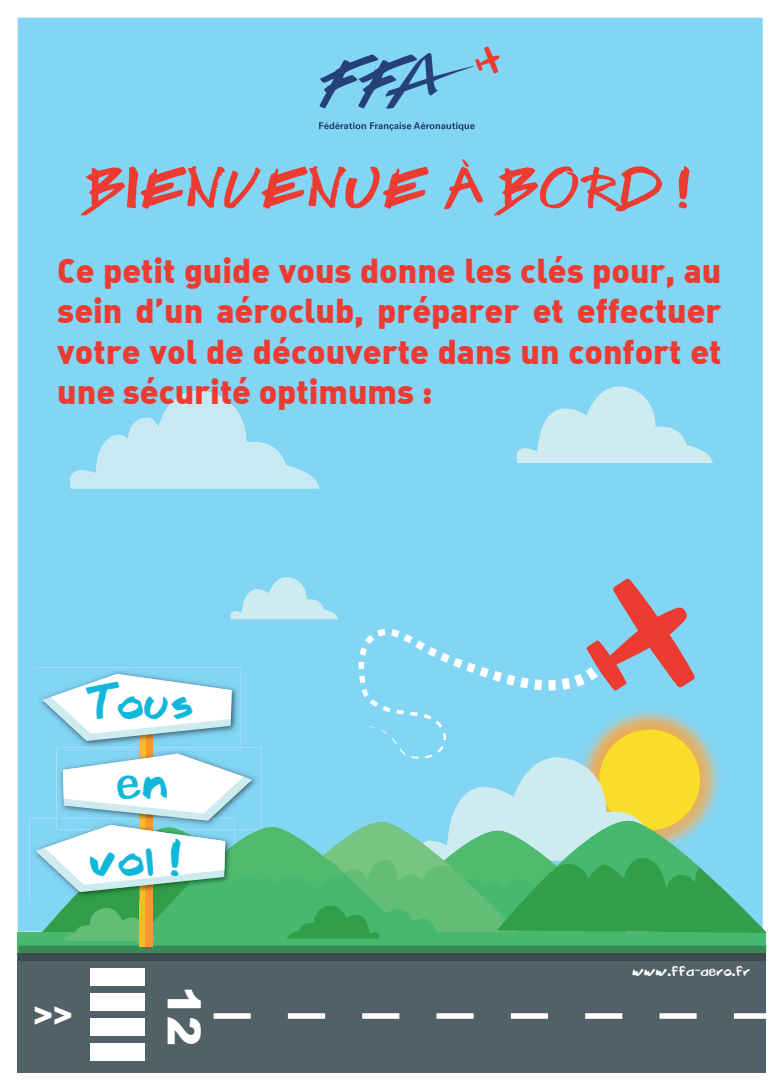
<style>
.page{position:relative;width:780px;height:1088px;background:#fff}
.page>*{position:absolute;margin:0;border:0;box-sizing:border-box;transform-origin:0 0}
.t1{font:55px "Brook 23";color:#ee3b32}
.t2{font:48.62px/78.8px "Brook 23";color:#11b7d9;text-align:center}
.t3{font:900 45.12px "Arial";color:#fff}
.t4{font:900 33.75px/40.5px "DIN Alternate";color:#ee3b32;text-align:justify}
.t5{font:900 30px "Arial";color:#fff}
.t6{font:15.12px "Brook 23";color:#fff}
</style>
<div class="page">
<div style="left:18px;top:18px;width:744px;height:913px;background:#83d5f4"></div>
<svg style="left:512px;top:379px;width:200px;height:84px;background:#a9e0f1"></svg>
<svg style="left:68px;top:391px;width:251px;height:97px;background:#a9e0f2"></svg>
<div style="left:18px;top:953px;width:748px;height:120px;background:#506268"></div>
<svg style="left:213px;top:1013px;width:553px;height:6px"></svg>
<div style="left:90px;top:968px;width:55px;height:18px;background:#fff"></div>
<div style="left:90px;top:993px;width:55px;height:18px;background:#fff"></div>
<div style="left:90px;top:1018px;width:55px;height:18px;background:#fff"></div>
<div style="left:90px;top:1043px;width:55px;height:18px;background:#fff"></div>
<svg style="left:194px;top:46px;width:306px;height:150px;background:#7dcaea"></svg>
<svg style="left:19px;top:573px;width:748px;height:388px;background:#88cac3"></svg>
<h1 class="t1" style="left:86px;top:158px;width:608px">BIENVENUE À BORD !</h1>
<p class="t4" style="left:57px;top:248px;width:665px">Ce petit guide vous donne les clés pour, au sein d’un aéroclub, préparer et effectuer votre vol de découverte dans un confort et une sécurité optimums :</p>
<h2 class="t2" style="left:86px;top:662px;width:111px">Tous en vol !</h2>
<p class="t5" style="left:73px;top:1038px;width:41px;rotate:-180deg">&lt;&lt;</p>
<h3 class="t3" style="left:217px;top:986px;width:62px;rotate:90deg">12</h3>
<p class="t6" style="left:632px;top:962px;width:119px">www.ffa-aero.fr</p>
</div>
